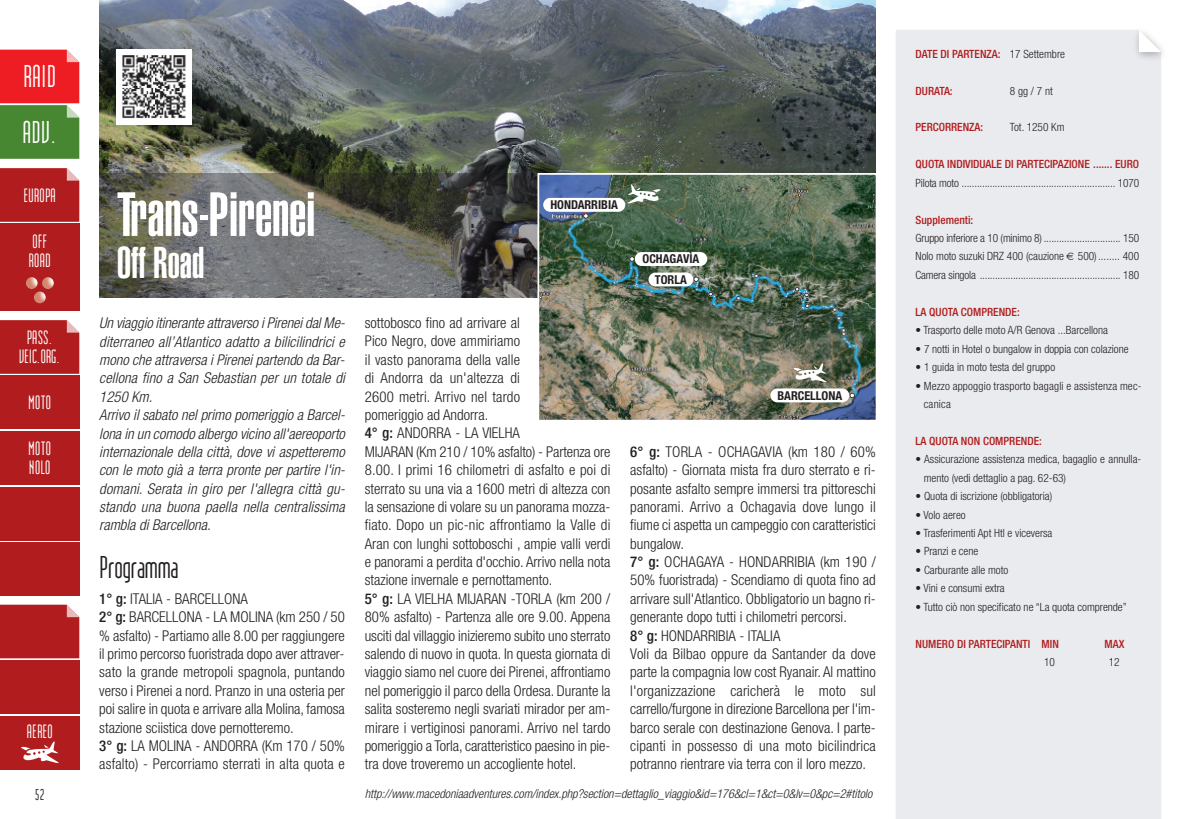
<style>
.page{position:relative;width:1191px;height:819px;background:#fff}
.page>*{position:absolute;margin:0;border:0;box-sizing:border-box;transform-origin:0 0}
.t1{font:900 extra-condensed 61.25px "Helvetica";color:#fff}
.t2{font:900 extra-condensed 43.75px "Helvetica";color:#fff}
.t3{font:31.5px "Assistent";color:#231f20}
.t4{font:31.5px "Assistent";color:#fff}
.t5{font:19.25px/19.2px "Assistent";color:#fff}
.t6{font:19.25px/19.2px "Assistent";letter-spacing:-.02em;color:#fff;text-align:center}
.t7{font:15.75px "Assistent";color:#231f20}
.t8{font:300 condensed 14.88px/18.4px "Helvetica Neue";color:#231f20}
.t9{font:italic 300 condensed 14.88px/18.4px "Helvetica Neue";letter-spacing:.005em;color:#231f20}
.t10{font:italic 300 condensed 12.25px "Helvetica Neue";color:#231f20}
.t11{font:700 condensed 12.25px/20.7px "Helvetica Neue";color:#231f20;text-align:center}
.t12{font:300 condensed 11.38px/18.4px "Helvetica Neue";color:#231f20}
.t13{font:500 condensed 11.38px "Helvetica Neue";color:#b11d1e}
.s1{font-weight:500}
.s2{font-weight:300;color:#231f20}
</style>
<div class="page">
<div style="left:0;top:224px;width:79px;height:87px;background:#b11d1e"></div>
<svg style="left:0;top:320px;width:79px;height:54px;background:#b32526"></svg>
<div style="left:0;top:375px;width:79px;height:54px;background:#b11d1e"></div>
<div style="left:0;top:431px;width:79px;height:54px;background:#b11d1e"></div>
<div style="left:0;top:486px;width:79px;height:54px;background:#b11d1e"></div>
<div style="left:0;top:542px;width:79px;height:53px;background:#b11d1e"></div>
<div style="left:0;top:604px;width:79px;height:54px;background:#b11d1e"></div>
<div style="left:0;top:715px;width:79px;height:54px;background:#b11d1e"></div>
<svg style="left:0;top:168px;width:79px;height:54px;background:#b32526"></svg>
<svg style="left:21px;top:741px;width:38px;height:22px"></svg>
<svg style="left:0;top:50px;width:79px;height:109px;background:#9f5a34"></svg>
<svg style="left:26px;top:277px;width:28px;height:26px"></svg>
<div style="left:0;top:660px;width:79px;height:53px;background:#b11d1e"></div>
<img style="left:99px;top:0;width:777px;height:173px">
<div style="left:99px;top:173px;width:777px;height:124px;background:#231f20;opacity:.4"></div>
<img style="left:117px;top:50px;width:74px;height:74px">
<div style="left:896px;top:30px;width:265px;height:789px;background:#eaebef"></div>
<img style="left:1129px;top:30px;width:34px;height:36px">
<svg style="left:1139px;top:30px;width:22px;height:22px"></svg>
<img style="left:540px;top:176px;width:334px;height:242px">
<div style="left:537px;top:173px;width:340px;height:248px;border:2px solid #fff"></div>
<div style="left:770px;top:388px;width:79px;height:14px;background:#fff;border-radius:7px"></div>
<div style="left:543px;top:198px;width:82px;height:14px;background:#fff;border-radius:7px"></div>
<div style="left:635px;top:252px;width:72px;height:14px;background:#fff;border-radius:7px"></div>
<div style="left:648px;top:272px;width:45px;height:14px;background:#fff;border-radius:7px"></div>
<svg style="left:793px;top:363px;width:33px;height:19px"></svg>
<svg style="left:627px;top:184px;width:33px;height:19px"></svg>
<svg style="left:849px;top:393px;width:5px;height:5px"></svg>
<svg style="left:693px;top:277px;width:5px;height:5px"></svg>
<svg style="left:629px;top:256px;width:5px;height:5px"></svg>
<svg style="left:583px;top:213px;width:5px;height:5px"></svg>
<svg style="left:1066px;top:253px;width:7px;height:7px"></svg>
<h3 class="t4" style="left:23px;top:58px;width:34px">RAID</h3>
<h3 class="t4" style="left:22px;top:113px;width:37px">ADV.</h3>
<p class="t5" style="left:23px;top:185px;width:34px">EUROPA</p>
<p class="t5" style="left:28px;top:232px;width:24px">OFF<br>ROAD</p>
<p class="t6" style="left:19px;top:328px;width:43px">PASS.<br>VEIC.ORG.</p>
<p class="t5" style="left:28px;top:393px;width:25px">MOTO</p>
<p class="t5" style="left:28px;top:439px;width:25px">MOTO<br>NOLO</p>
<p class="t5" style="left:27px;top:721px;width:28px">AEREO</p>
<p class="t7" style="left:35px;top:784px;width:11px">52</p>
<h1 class="t1" style="left:117px;top:192px;width:200px">Trans-Pirenei</h1>
<h2 class="t2" style="left:117px;top:247px;width:89px">Off Road</h2>
<p class="t9" style="left:99px;top:315px;width:247px">Un viaggio itinerante attraverso i Pirenei dal Me&shy;diterraneo all’Atlantico adatto a bilicilindrici e mono che attraversa i Pirenei partendo da Bar&shy;cellona fino a San Sebastian per un totale di 1250 Km.<br>Arrivo il sabato nel primo pomeriggio a Barcel&shy;lona in un comodo albergo vicino all'aereoporto internazionale della città, dove vi aspetteremo con le moto già a terra pronte per partire l'in&shy;domani. Serata in giro per l'allegra città gu&shy;stando una buona paella nella centralissima rambla di Barcellona.</p>
<h3 class="t3" style="left:99px;top:549px;width:80px">Programma</h3>
<p class="t8" style="left:99px;top:590px;width:247px"><span class="s1">1° g:</span> ITALIA - BARCELLONA<br><span class="s1">2° g:</span> BARCELLONA - LA MOLINA (km 250 / 50 % asfalto) - Partiamo alle 8.00 per raggiungere il primo percorso fuoristrada dopo aver attraver&shy;sato la grande metropoli spagnola, puntando verso i Pirenei a nord. Pranzo in una osteria per poi salire in quota e arrivare alla Molina, famosa stazione sciistica dove pernotteremo.<br><span class="s1">3° g:</span> LA MOLINA - ANDORRA (Km 170 / 50% asfalto) - Percorriamo sterrati in alta quota e</p>
<p class="t11" style="left:550px;top:195px;width:69px">HONDARRIBIA</p>
<p class="t8" style="left:365px;top:315px;width:247px">sottobosco fino ad arrivare al<br>Pico Negro, dove ammiriamo<br>il vasto panorama della valle<br>di Andorra da un'altezza di<br>2600 metri. Arrivo nel tardo<br>pomeriggio ad Andorra.<br><span class="s1">4° g:</span> ANDORRA - LA VIELHA<br>MIJARAN (Km 210 / 10% asfalto) - Partenza ore 8.00. I primi 16 chilometri di asfalto e poi di sterrato su una via a 1600 metri di altezza con la sensazione di volare su un panorama mozza&shy;fiato. Dopo un pic-nic affrontiamo la Valle di Aran con lunghi sottoboschi , ampie valli verdi e panorami a perdita d'occhio. Arrivo nella nota stazione invernale e pernottamento.<br><span class="s1">5° g:</span> LA VIELHA MIJARAN -TORLA (km 200 / 80% asfalto) - Partenza alle ore 9.00. Appena usciti dal villaggio inizieremo subito uno sterrato salendo di nuovo in quota. In questa giornata di viaggio siamo nel cuore dei Pirenei, affrontiamo nel pomeriggio il parco della Ordesa. Durante la salita sosteremo negli svariati mirador per am&shy;mirare i vertiginosi panorami. Arrivo nel tardo pomeriggio a Torla, caratteristico paesino in pie&shy;tra dove troveremo un accogliente hotel.</p>
<p class="t11" style="left:642px;top:249px;width:58px">OCHAGAVÌA<br>TORLA</p>
<p class="t11" style="left:777px;top:386px;width:66px">BARCELLONA</p>
<p class="t8" style="left:630px;top:443px;width:247px"><span class="s1">6° g:</span> TORLA - OCHAGAVIA (km 180 / 60% asfalto) - Giornata mista fra duro sterrato e ri&shy;posante asfalto sempre immersi tra pittoreschi panorami. Arrivo a Ochagavia dove lungo il fiume ci aspetta un campeggio con caratteristici bungalow.<br><span class="s1">7° g:</span> OCHAGAYA - HONDARRIBIA (km 190 / 50% fuoristrada) - Scendiamo di quota fino ad arrivare sull'Atlantico. Obbligatorio un bagno ri&shy;generante dopo tutti i chilometri percorsi.<br><span class="s1">8° g:</span> HONDARRIBIA - ITALIA<br>Voli da Bilbao oppure da Santander da dove parte la compagnia low cost Ryanair. Al mattino l'organizzazione caricherà le moto sul carrello/furgone in direzione Barcellona per l'im&shy;barco serale con destinazione Genova. I parte&shy;cipanti in possesso di una moto bicilindrica potranno rientrare via terra con il loro mezzo.</p>
<p class="t10" style="left:365px;top:789px;width:509px">http://www.macedoniaadventures.com/index.php?section=dettaglio_viaggio&amp;id=176&amp;cl=1&amp;ct=0&amp;lv=0&amp;pc=2#titolo</p>
<p class="t13" style="left:915px;top:50px;width:151px">DATE DI PARTENZA: <span class="s2">17 Settembre</span></p>
<p class="t13" style="left:915px;top:86px;width:39px">DURATA:</p>
<p class="t12" style="left:1009px;top:82px;width:44px">8gg/7nt</p>
<p class="t13" style="left:915px;top:123px;width:69px">PERCORRENZA:</p>
<p class="t12" style="left:1009px;top:119px;width:56px">Tot. 1250 Km</p>
<p class="t13" style="left:915px;top:160px;width:225px">QUOTA INDIVIDUALE DI PARTECIPAZIONE ....... EURO</p>
<p class="t12" style="left:915px;top:174px;width:225px">Pilota moto ............................................................ 1070</p>
<p class="t13" style="left:915px;top:215px;width:59px">Supplementi:</p>
<p class="t12" style="left:915px;top:230px;width:225px;text-align:justify">Gruppo inferiore a 10 (minimo 8) .............................. 150<br>Nolo moto suzuki DRZ 400 (cauzione 500)........ 400<br>Camera singola ....................................................... 180</p>
<p class="t13" style="left:915px;top:307px;width:106px">LA QUOTA COMPRENDE:</p>
<p class="t12" style="left:915px;top:322px;width:194px">• Trasporto delle moto A/R Genova ...Barcellona</p>
<p class="t12" style="left:915px;top:340px;width:214px">• 7 notti in Hotel o bungalow in doppia con colazione</p>
<p class="t12" style="left:915px;top:359px;width:141px">• 1 guida in moto testa del gruppo</p>
<p class="t12" style="left:923px;top:377px;width:219px;text-indent:-8px">• Mezzo appoggio trasporto bagagli e assistenza mec&shy;canica</p>
<p class="t13" style="left:915px;top:436px;width:128px">LA QUOTA NON COMPRENDE:</p>
<p class="t12" style="left:923px;top:451px;width:219px;text-indent:-8px">• Assicurazione assistenza medica, bagaglio e annulla&shy;mento (vedi dettaglio a pag. 62-63)</p>
<p class="t12" style="left:915px;top:488px;width:138px">• Quota di iscrizione (obbligatoria)</p>
<p class="t12" style="left:915px;top:506px;width:52px">• Volo aereo</p>
<p class="t12" style="left:915px;top:524px;width:138px">• Trasferimenti Apt Htl e viceversa</p>
<p class="t12" style="left:915px;top:543px;width:64px">• Pranzi e cene</p>
<p class="t12" style="left:915px;top:561px;width:94px">• Carburante alle moto</p>
<p class="t12" style="left:915px;top:580px;width:91px">• Vini e consumi extra</p>
<p class="t12" style="left:915px;top:598px;width:213px">• Tutto ciò non specificato ne “La quota comprende”</p>
<p class="t13" style="left:915px;top:639px;width:145px">NUMERO DI PARTECIPANTI MIN</p>
<p class="t13" style="left:1104px;top:639px;width:21px">MAX</p>
<p class="t12" style="left:1044px;top:653px;width:12px">10</p>
<p class="t12" style="left:1108px;top:653px;width:12px">12</p>
</div>
